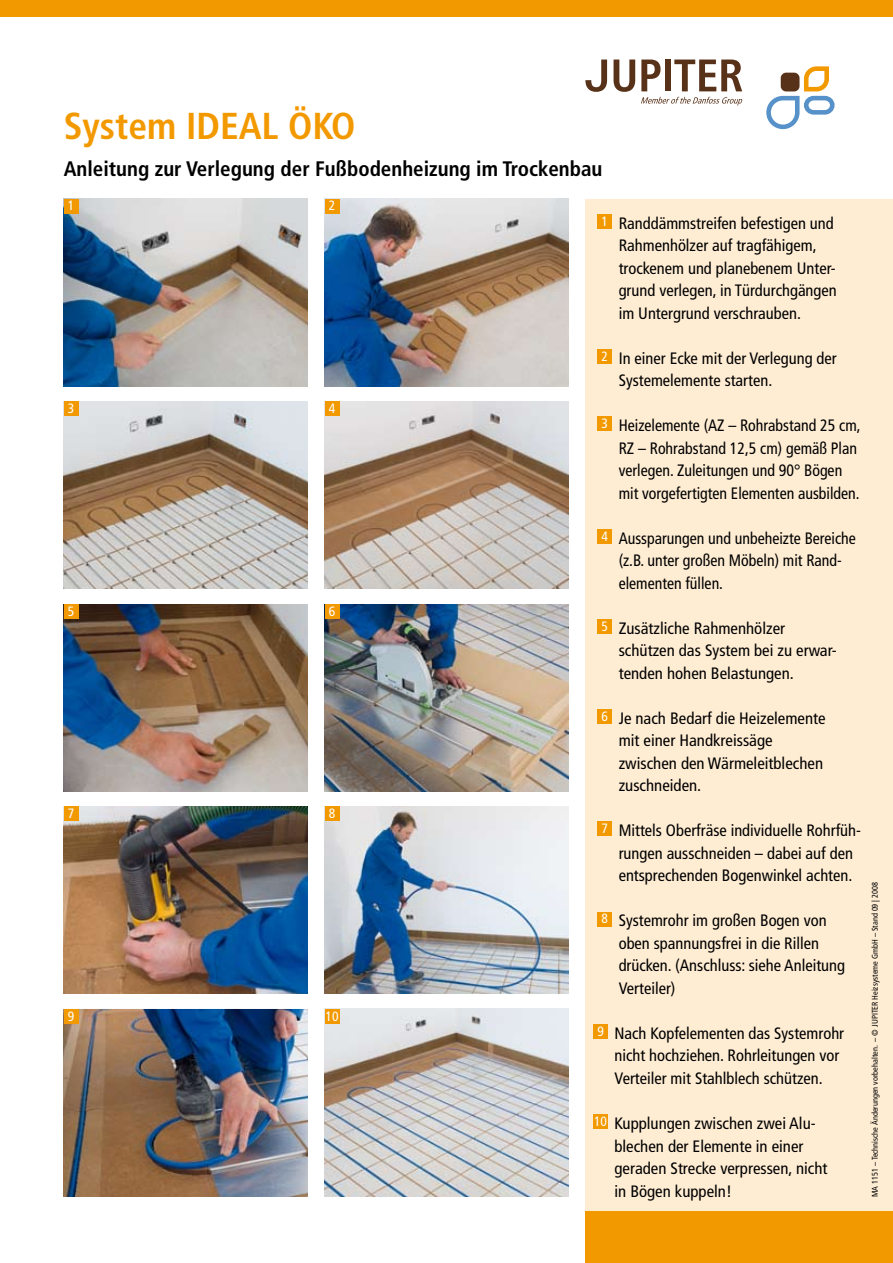
<style>
.page{position:relative;width:893px;height:1263px;background:#fff}
.page>*{position:absolute;margin:0;border:0;box-sizing:border-box;transform-origin:0 0}
.t1{font:700 condensed 37.5px "Frutiger LT";color:#f39900}
.t2{font:700 condensed 21px "Frutiger LT";color:#000}
.t3{font:condensed 16.5px/22.5px "Frutiger LT";color:#000}
.t4{font:condensed 16.5px/22.5px "Frutiger LT";color:#000;scale:.96 1}
.t5{font:condensed 13.5px "Frutiger LT";color:#fff}
.t6{font:condensed 8.25px "Frutiger LT";color:#000}
</style>
<div class="page">
<img style="left:325px;top:806px;width:243px;height:188px">
<img style="left:64px;top:806px;width:244px;height:188px">
<img style="left:325px;top:1009px;width:243px;height:187px">
<img style="left:64px;top:1009px;width:244px;height:187px">
<div style="left:585px;top:199px;width:308px;height:1064px;background:#feecd3"></div>
<img style="left:325px;top:199px;width:243px;height:187px">
<img style="left:64px;top:199px;width:244px;height:187px">
<img style="left:325px;top:401px;width:243px;height:188px">
<img style="left:64px;top:401px;width:244px;height:188px">
<img style="left:325px;top:604px;width:243px;height:187px">
<img style="left:64px;top:604px;width:244px;height:187px">
<div style="left:597px;top:214px;width:15px;height:15px;background:#f39900"></div>
<div style="left:597px;top:349px;width:15px;height:15px;background:#f39900"></div>
<div style="left:597px;top:416px;width:15px;height:15px;background:#f39900"></div>
<div style="left:597px;top:529px;width:15px;height:15px;background:#f39900"></div>
<div style="left:597px;top:619px;width:15px;height:15px;background:#f39900"></div>
<div style="left:597px;top:709px;width:15px;height:15px;background:#f39900"></div>
<div style="left:597px;top:821px;width:15px;height:15px;background:#f39900"></div>
<div style="left:597px;top:911px;width:15px;height:15px;background:#f39900"></div>
<div style="left:593px;top:1024px;width:15px;height:15px;background:#f39900"></div>
<div style="left:593px;top:1114px;width:15px;height:15px;background:#f39900"></div>
<div style="left:64px;top:199px;width:15px;height:15px;background:#f39900"></div>
<div style="left:325px;top:199px;width:14px;height:15px;background:#f39900"></div>
<div style="left:64px;top:401px;width:15px;height:15px;background:#f39900"></div>
<div style="left:325px;top:401px;width:14px;height:15px;background:#f39900"></div>
<div style="left:64px;top:604px;width:15px;height:15px;background:#f39900"></div>
<div style="left:325px;top:604px;width:14px;height:15px;background:#f39900"></div>
<div style="left:64px;top:806px;width:15px;height:15px;background:#f39900"></div>
<div style="left:325px;top:806px;width:14px;height:15px;background:#f39900"></div>
<div style="left:64px;top:1009px;width:15px;height:15px;background:#f39900"></div>
<div style="left:325px;top:1009px;width:14px;height:15px;background:#f39900"></div>
<svg style="left:766px;top:66px;width:63px;height:64px"></svg>
<div style="left:781px;top:73px;width:18px;height:18px;background:#583119;border-radius:5px"></div>
<div style="left:804px;top:96px;width:30px;height:19px;border:5px solid #5692c9;border-radius:7px"></div>
<svg style="left:613px;top:60px;width:22px;height:32px"></svg>
<svg style="left:641px;top:60px;width:20px;height:31px"></svg>
<div style="left:665px;top:60px;width:5px;height:31px;background:#583119"></div>
<svg style="left:674px;top:60px;width:68px;height:31px"></svg>
<svg style="left:585px;top:60px;width:22px;height:32px"></svg>
<svg style="left:641px;top:97px;width:101px;height:8px"></svg>
<div style="left:0;top:0;width:893px;height:17px;background:#f39900"></div>
<div style="left:585px;top:1211px;width:308px;height:52px;background:#f39900"></div>
<h1 class="t1" style="left:64px;top:104px;width:293px">System IDEAL ÖKO</h1>
<p class="t2" style="left:64px;top:157px;width:540px">Anleitung zur Verlegung der Fußbodenheizung im Trockenbau</p>
<p class="t5" style="left:68px;top:198px;width:8px">1</p>
<p class="t5" style="left:329px;top:198px;width:8px">2</p>
<p class="t5" style="left:68px;top:400px;width:8px">3</p>
<p class="t5" style="left:329px;top:400px;width:8px">4</p>
<p class="t5" style="left:68px;top:603px;width:8px">5</p>
<p class="t5" style="left:329px;top:603px;width:8px">6</p>
<p class="t5" style="left:68px;top:805px;width:8px">7</p>
<p class="t5" style="left:329px;top:805px;width:8px">8</p>
<p class="t5" style="left:68px;top:1008px;width:8px">9</p>
<p class="t5" style="left:326px;top:1008px;width:14px">10</p>
<p class="t3" style="left:619px;top:212px;width:220px;text-indent:-17px"><sup>1</sup> Randdämmstreifen befestigen und Rahmenhölzer auf tragfähigem, trockenem und planebenem Unter&shy;grund verlegen, in Türdurchgängen im Untergrund verschrauben.</p>
<p class="t3" style="left:619px;top:347px;width:220px;text-indent:-17px"><sup>2</sup> In einer Ecke mit der Verlegung der<br>Systemelemente starten.</p>
<p class="t4" style="left:619px;top:414px;width:253px;text-indent:-17px"><sup>3</sup> Heizelemente (AZ – Rohrabstand 25 cm, RZ – Rohrabstand 12,5 cm) gemäß Plan verlegen. Zuleitungen und 90° Bögen mit vorgefertigten Elementen ausbilden.</p>
<p class="t4" style="left:619px;top:527px;width:249px;text-indent:-17px"><sup>4</sup> Aussparungen und unbeheizte Bereiche (z.B. unter großen Möbeln) mit Rand&shy;elementen füllen.</p>
<p class="t3" style="left:619px;top:617px;width:220px;text-indent:-17px"><sup>5</sup> Zusätzliche Rahmenhölzer schützen das System bei zu erwar&shy;tenden hohen Belastungen.</p>
<p class="t3" style="left:619px;top:707px;width:208px;text-indent:-17px"><sup>6</sup> Je nach Bedarf die Heizelemente mit einer Handkreissäge zwischen den Wärmeleitblechen zuschneiden.</p>
<p class="t3" style="left:602px;top:819px;width:261px;text-align:center"><sup>7</sup> Mittels Oberfräse individuelle Rohrfüh&shy;rungen ausschneiden – dabei auf den entsprechenden Bogenwinkel achten.</p>
<p class="t3" style="left:619px;top:909px;width:228px;text-indent:-17px"><sup>8</sup> Systemrohr im großen Bogen von oben spannungsfrei in die Rillen drücken. (Anschluss: siehe Anleitung<br>Verteiler)</p>
<p class="t3" style="left:614px;top:1022px;width:231px;text-indent:-17px"><sup>9</sup> Nach Kopfelementen das Systemrohr nicht hochziehen. Rohrleitungen vor<br>Verteiler mit Stahlblech schützen.</p>
<p class="t3" style="left:614px;top:1112px;width:215px;text-indent:-20px"><sup>10</sup> Kupplungen zwischen zwei Alu&shy;blechen der Elemente in einer geraden Strecke verpressen, nicht in Bögen kuppeln!</p>
<p class="t6" style="left:870px;top:1197px;width:317px;rotate:-90deg">MA 1151 – Technische Änderungen vorbehalten. – © JUPITER Heizsysteme GmbH – Stand 09 | 2008</p>
</div>
